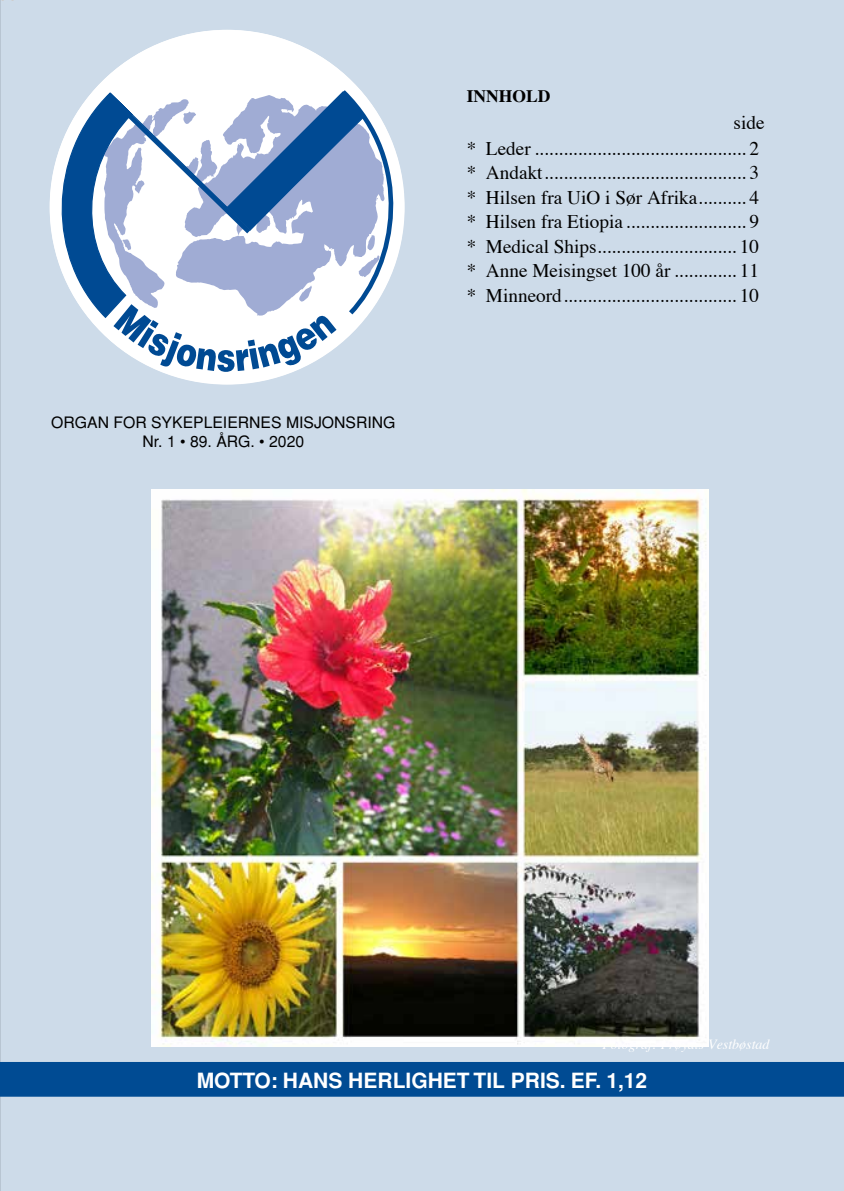
<style>
.page{position:relative;width:844px;height:1191px;background:#fff}
.page>*{position:absolute;margin:0;border:0;box-sizing:border-box;transform-origin:0 0}
.t1{font:700 21px "Helvetica";color:#fff}
.t2{font:19.25px/24.5px "Times";color:#000;text-align:right}
.t3{font:700 17.5px "Times";color:#000}
.t4{font:15.75px/18.9px "Helvetica";color:#000;text-align:center}
.t5{font:italic 14px "Times";color:#fff}
</style>
<div class="page">
<div style="left:0;top:0;width:843px;height:1191px;background:#cddbe9"></div>
<svg style="left:0;top:0;width:1px;height:1191px"></svg>
<svg style="left:50px;top:90px;width:53px;height:229px"></svg>
<svg style="left:103px;top:30px;width:301px;height:342px"></svg>
<div style="left:0;top:1062px;width:843px;height:34px;background:#004b93"></div>
<img style="left:151px;top:489px;width:557px;height:557px">
<p class="t4" style="left:51px;top:413px;width:345px">ORGAN FOR SYKEPLEIERNES MISJONSRING<br>Nr. 1 • 89. ÅRG. • 2020</p>
<p class="t3" style="left:466px;top:80px;width:85px">INNHOLD</p>
<p class="t2" style="left:466px;top:107px;width:299px;line-height:26.2px">side<br>* Leder ............................................ 2</p>
<p class="t2" style="left:466px;top:159px;width:294px;text-align:justify">* Andakt.......................................... 3 * Hilsen fra UiO i Sør Afrika.......... 4 * Hilsen fra Etiopia ......................... 9 * Medical Ships............................. 10 * Anne Meisingset 100 år ............. 11 * Minneord.................................... 10</p>
<p class="t5" style="left:602px;top:1032px;width:169px">Fotograf: Frøydis Vestbøstad</p>
<p class="t1" style="left:197px;top:1068px;width:452px">MOTTO: HANS HERLIGHET TIL PRIS. EF. 1,12</p>
</div>
